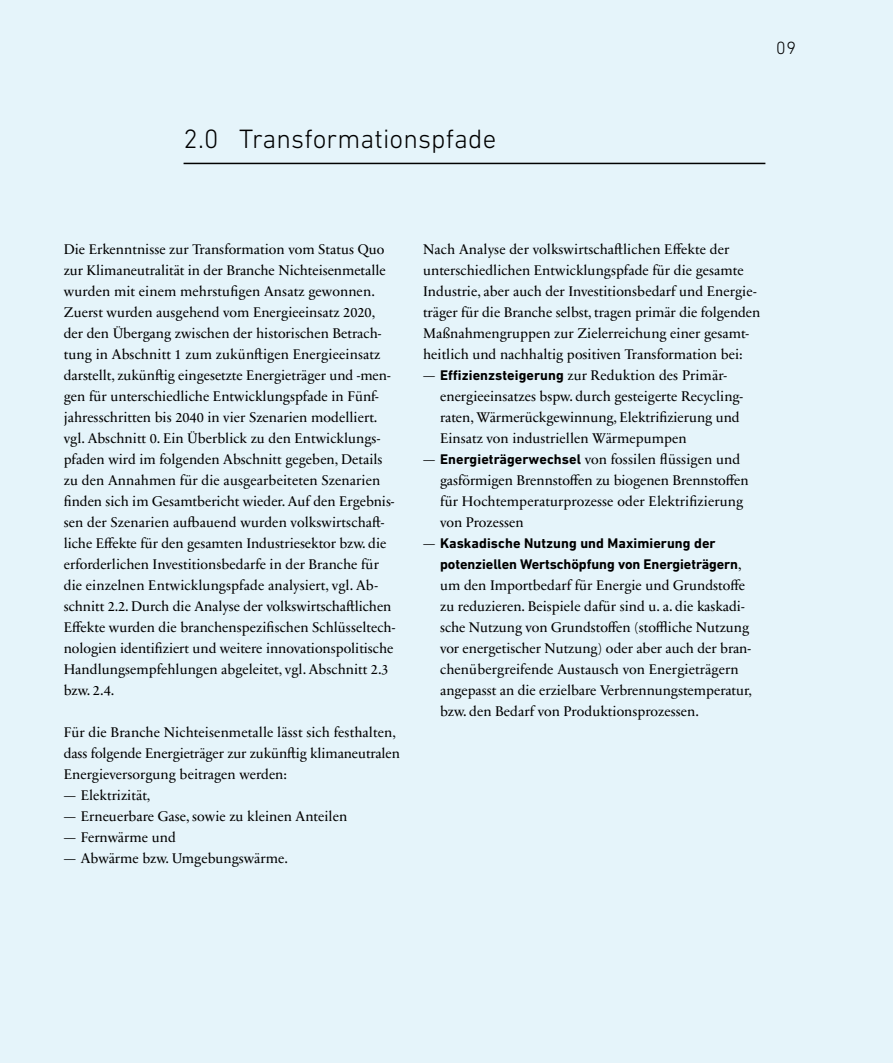
<style>
.page{position:relative;width:893px;height:1063px;background:#e5f4fa}
.page>*{position:absolute;margin:0;border:0;box-sizing:border-box;transform-origin:0 0}
.t1{font:300 27px "DIN Next LT Pro";letter-spacing:.005em;color:#000}
.t2{font:300 18px "DIN Next LT Pro";color:#000}
.t3{font:14.25px/21px "Sabon Next LT Pro";color:#000}
.t4{font:14.25px/21px "Sabon Next LT Pro";color:#000;scale:1.7 1}
.t5{font:700 14.25px/21px "DIN Next LT Pro";letter-spacing:-.005em;color:#000}
.s1{font-family:"DIN Next LT Pro";font-weight:700}
.s2{font-family:"Sabon Next LT Pro";font-weight:400}
</style>
<div class="page">
<hr style="left:184px;top:163px;width:581px;height:1px;background:#000">
<h1 class="t1" style="left:184px;top:123px;width:314px">2.0 Transformationspfade</h1>
<p class="t2" style="left:776px;top:37px;width:22px">09</p>
<p class="t3" style="left:64px;top:238px;width:333px">Die Erkenntnisse zur Transformation vom Status Quo zur Klimaneutralität in der Branche Nichteisenmetalle wurden mit einem mehrstufigen Ansatz gewonnen.<br>Zuerst wurden ausgehend vom Energieeinsatz 2020, der den Übergang zwischen der historischen Betrach&shy;tung in Abschnitt 1 zum zukünftigen Energieeinsatz darstellt, zukünftig eingesetzte Energieträger und -men&shy;gen für unterschiedliche Entwicklungspfade in Fünf&shy;jahresschritten bis 2040 in vier Szenarien modelliert. vgl. Abschnitt 0. Ein Überblick zu den Entwicklungs&shy;pfaden wird im folgenden Abschnitt gegeben, Details zu den Annahmen für die ausgearbeiteten Szenarien finden sich im Gesamtbericht wieder. Auf den Ergebnis&shy;sen der Szenarien aufbauend wurden volkswirtschaft&shy;liche Effekte für den gesamten Industriesektor bzw. die erforderlichen Investitionsbedarfe in der Branche für die einzelnen Entwicklungspfade analysiert, vgl. Ab&shy;schnitt 2.2. Durch die Analyse der volkswirtschaftlichen Effekte wurden die branchenspezifischen Schlüsseltech&shy;nologien identifiziert und weitere innovationspolitische Handlungsempfehlungen abgeleitet, vgl. Abschnitt 2.3 bzw. 2.4.</p>
<p class="t3" style="left:64px;top:721px;width:338px">Für die Branche Nichteisenmetalle lässt sich festhalten, dass folgende Energieträger zur zukünftig klimaneutralen<br>Energieversorgung beitragen werden:</p>
<p class="t4" style="left:64px;top:784px;width:53px">– Elektrizität,</p>
<p class="t4" style="left:64px;top:805px;width:168px">– Erneuerbare Gase, sowie zu kleinen Anteilen</p>
<p class="t4" style="left:64px;top:826px;width:67px">– Fernwärme und</p>
<p class="t4" style="left:64px;top:847px;width:133px">– Abwärme bzw. Umgebungswärme.</p>
<p class="t3" style="left:423px;top:238px;width:339px">Nach Analyse der volkswirtschaftlichen Effekte der unterschiedlichen Entwicklungspfade für die gesamte Industrie, aber auch der Investitionsbedarf und Energie&shy;träger für die Branche selbst, tragen primär die folgenden Maßnahmengruppen zur Zielerreichung einer gesamt&shy;heitlich und nachhaltig positiven Transformation bei:</p>
<p class="t4" style="left:440px;top:364px;width:180px;text-indent:-17px">– <span class="s1">Effizienzsteigerung</span> zur Reduktion des Primär&shy;energieeinsatzes bspw. durch gesteigerte Recycling&shy;raten, Wärmerückgewinnung, Elektrifizierung und Einsatz von industriellen Wärmepumpen</p>
<p class="t4" style="left:440px;top:448px;width:183px;text-indent:-17px">– <span class="s1">Energieträgerwechsel</span> von fossilen flüssigen und gasförmigen Brennstoffen zu biogenen Brennstoffen für Hochtemperaturprozesse oder Elektrifizierung von Prozessen</p>
<p class="t5" style="left:440px;top:532px;width:303px;text-indent:-17px"><span class="s2">–</span> Kaskadische Nutzung und Maximierung der potenziellen Wertschöpfung von Energieträgern<span class="s2">,</span></p>
<p class="t3" style="left:440px;top:574px;width:313px">um den Importbedarf für Energie und Grundstoffe zu reduzieren. Beispiele dafür sind u. a. die kaskadi&shy;sche Nutzung von Grundstoffen (stoffliche Nutzung vor energetischer Nutzung) oder aber auch der bran&shy;chenübergreifende Austausch von Energieträgern angepasst an die erzielbare Verbrennungstemperatur, bzw. den Bedarf von Produktionsprozessen.</p>
</div>
